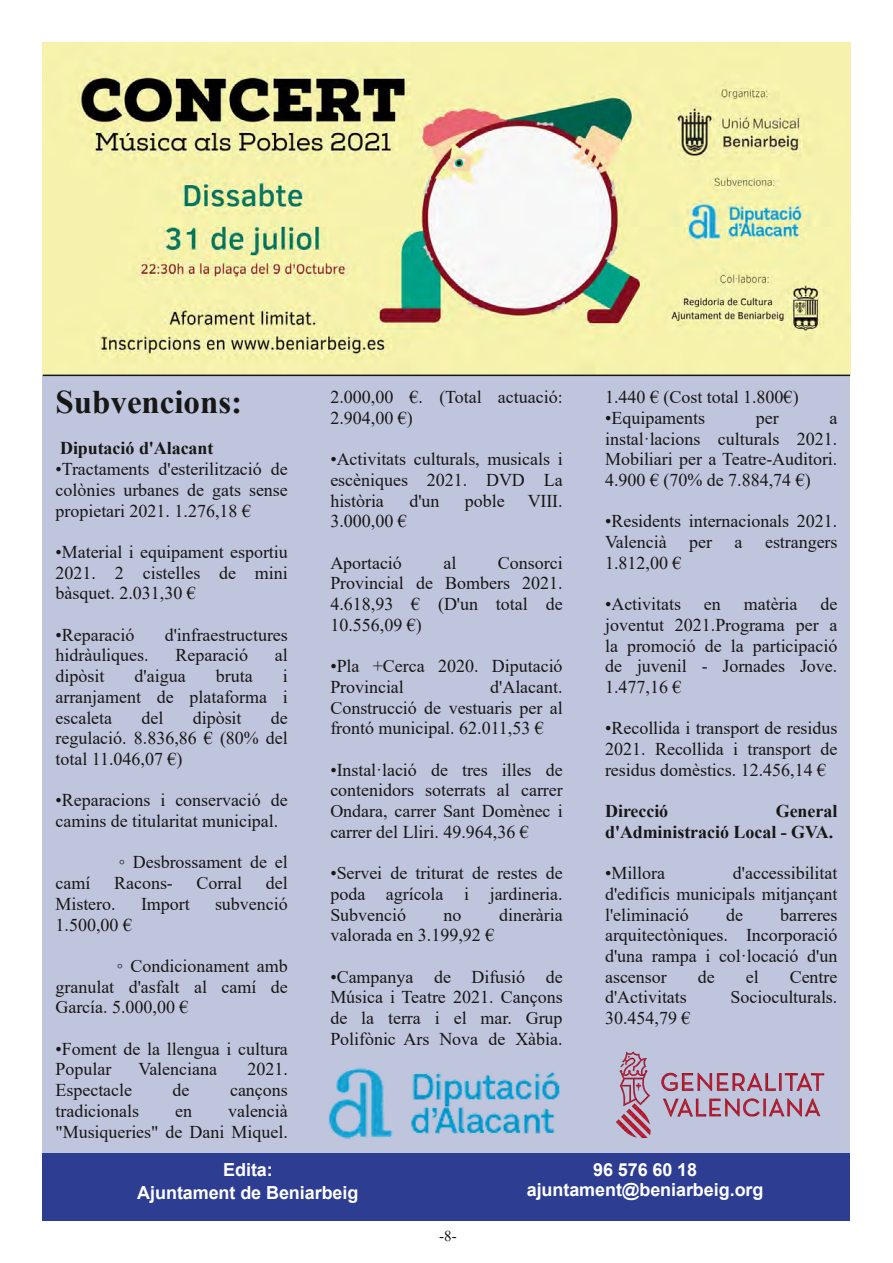
<style>
.page{position:relative;width:893px;height:1263px;background:#fff}
.page>*{position:absolute;margin:0;border:0;box-sizing:border-box;transform-origin:0 0}
.t1{font:700 33px "Times New Roman";color:#171715}
.t2{font:18px/20.7px "Times New Roman";color:#171715;text-align:justify}
.t3{font:700 18px/22.5px "Arial";letter-spacing:-.005em;color:#fff;text-align:center}
.t4{font:700 18px/20.7px "Times New Roman";color:#171715;text-align:right}
.t5{font:15px "Times New Roman";color:#171715}
</style>
<div class="page">
<div style="left:43px;top:1153px;width:807px;height:67px;background:#2d3d92"></div>
<div style="left:43px;top:372px;width:807px;height:784px;background:#c0c5de"></div>
<img style="left:43px;top:43px;width:807px;height:331px">
<img style="left:329px;top:1068px;width:231px;height:71px">
<hr style="left:43px;top:375px;width:807px;height:1px;background:#171715">
<img style="left:616px;top:1051px;width:209px;height:87px">
<h1 class="t1" style="left:56px;top:384px;width:188px">Subvencions:</h1>
<p class="t4" style="left:60px;top:438px;width:155px">Diputació d'Alacant</p>
<p class="t2" style="left:56px;top:459px;width:234px">•Tractaments d'esterilització de colònies urbanes de gats sense propietari 2021. 1.276,18 €</p>
<p class="t2" style="left:56px;top:541px;width:234px">•Material i equipament esportiu 2021. 2 cistelles de mini bàsquet. 2.031,30 €</p>
<p class="t2" style="left:56px;top:624px;width:80px">•Reparació</p>
<p class="t2" style="left:165px;top:624px;width:125px">d'infraestructures</p>
<p class="t2" style="left:56px;top:645px;width:94px">hidràuliques.</p>
<p class="t2" style="left:175px;top:645px;width:74px">Reparació</p>
<p class="t2" style="left:275px;top:645px;width:14px">al</p>
<p class="t2" style="left:56px;top:666px;width:50px">dipòsit</p>
<p class="t2" style="left:135px;top:666px;width:53px">d'aigua</p>
<p class="t2" style="left:216px;top:666px;width:38px">bruta</p>
<p class="t2" style="left:56px;top:666px;width:234px;text-indent:227px">i arranjament de plataforma i escaleta</p>
<p class="t2" style="left:56px;top:707px;width:234px;text-indent:215px">de regulació. 8.836,86 € (80% del total 11.046,07 €)</p>
<p class="t2" style="left:56px;top:790px;width:234px">•Reparacions i conservació de camins de titularitat municipal.</p>
<p class="t2" style="left:119px;top:852px;width:171px">◦ Desbrossament de el</p>
<p class="t2" style="left:56px;top:873px;width:36px">camí</p>
<p class="t2" style="left:114px;top:873px;width:60px">Racons-</p>
<p class="t2" style="left:197px;top:873px;width:47px">Corral</p>
<p class="t2" style="left:266px;top:873px;width:23px">del</p>
<p class="t2" style="left:56px;top:893px;width:61px">Mistero.</p>
<p class="t2" style="left:141px;top:893px;width:50px">Import</p>
<p class="t2" style="left:215px;top:893px;width:74px">subvenció</p>
<p class="t2" style="left:56px;top:914px;width:78px">1.500,00 €</p>
<p class="t2" style="left:56px;top:955px;width:234px;text-indent:61px">◦ Condicionament amb granulat d'asfalt al camí de García. 5.000,00 €</p>
<p class="t2" style="left:56px;top:1038px;width:234px">•Foment de la llengua i cultura<br>Popular</p>
<p class="t2" style="left:142px;top:707px;width:23px">del</p>
<p class="t2" style="left:193px;top:707px;width:50px">dipòsit</p>
<p class="t2" style="left:139px;top:1059px;width:80px">Valenciana</p>
<p class="t2" style="left:247px;top:1059px;width:42px">2021.</p>
<p class="t2" style="left:56px;top:1080px;width:78px">Espectacle</p>
<p class="t2" style="left:173px;top:1080px;width:18px">de</p>
<p class="t2" style="left:230px;top:1080px;width:59px">cançons</p>
<p class="t2" style="left:56px;top:1100px;width:85px">tradicionals</p>
<p class="t2" style="left:175px;top:1100px;width:18px">en</p>
<p class="t2" style="left:56px;top:1100px;width:234px;text-align:right">valencià<br>"Musiqueries" de Dani Miquel.</p>
<p class="t2" style="left:330px;top:387px;width:234px">2.000,00 €. (Total actuació:<br>2.904,00 €)</p>
<p class="t2" style="left:330px;top:449px;width:234px">•Activitats culturals, musicals i escèniques 2021. DVD La història</p>
<p class="t2" style="left:409px;top:490px;width:32px">d'un</p>
<p class="t2" style="left:465px;top:490px;width:41px">poble</p>
<p class="t2" style="left:528px;top:490px;width:36px">VIII.</p>
<p class="t2" style="left:330px;top:511px;width:78px">3.000,00 €</p>
<p class="t2" style="left:330px;top:552px;width:73px">Aportació</p>
<p class="t2" style="left:443px;top:552px;width:14px">al</p>
<p class="t2" style="left:330px;top:552px;width:234px;text-indent:168px">Consorci Provincial de Bombers 2021.<br>4.618,93 € (D'un total de 10.556,09 €)</p>
<p class="t2" style="left:330px;top:656px;width:234px">•Pla +Cerca 2020. Diputació<br>Provincial</p>
<p class="t2" style="left:330px;top:676px;width:234px;text-indent:160px">d'Alacant.<br>Construcció de vestuaris per al frontó municipal. 62.011,53 €</p>
<p class="t2" style="left:330px;top:759px;width:234px">•Instalꞏlació de tres illes de contenidors soterrats al carrer Ondara, carrer Sant Domènec i carrer del Lliri. 49.964,36 €</p>
<p class="t2" style="left:330px;top:863px;width:234px">•Servei de triturat de restes de poda agrícola i jardineria.<br>Subvenció</p>
<p class="t2" style="left:444px;top:904px;width:19px">no</p>
<p class="t2" style="left:499px;top:904px;width:65px">dinerària</p>
<p class="t2" style="left:330px;top:925px;width:166px">valorada en 3.199,92 €</p>
<p class="t2" style="left:330px;top:966px;width:234px">•Campanya de Difusió de Música i Teatre 2021. Cançons de la terra i el mar. Grup Polifònic Ars Nova de Xàbia.</p>
<p class="t2" style="left:605px;top:387px;width:195px">1.440 € (Cost total 1.800€)</p>
<p class="t2" style="left:605px;top:407px;width:102px">•Equipaments</p>
<p class="t2" style="left:756px;top:407px;width:24px">per</p>
<p class="t2" style="left:605px;top:407px;width:234px;text-indent:224px">a instalꞏlacions culturals 2021.<br>Mobiliari per a Teatre-Auditori.<br>4.900 € (70% de 7.884,74 €)</p>
<p class="t2" style="left:605px;top:511px;width:234px">•Residents internacionals 2021.<br>Valencià</p>
<p class="t2" style="left:689px;top:532px;width:55px">per a</p>
<p class="t2" style="left:765px;top:532px;width:74px">estrangers</p>
<p class="t2" style="left:605px;top:552px;width:78px">1.812,00 €</p>
<p class="t2" style="left:605px;top:594px;width:77px">•Activitats</p>
<p class="t2" style="left:704px;top:594px;width:18px">en</p>
<p class="t2" style="left:744px;top:594px;width:55px">matèria</p>
<p class="t2" style="left:605px;top:594px;width:234px;text-indent:215px">de joventut 2021.Programa per a la promoció de la participació de juvenil - Jornades Jove.<br>1.477,16 €</p>
<p class="t2" style="left:605px;top:718px;width:234px">•Recollida i transport de residus 2021. Recollida i transport de residus domèstics. 12.456,14 €</p>
<p class="t4" style="left:605px;top:801px;width:65px">Direcció</p>
<p class="t4" style="left:605px;top:801px;width:234px">General<br>d'Administració Local - GVA.</p>
<p class="t2" style="left:605px;top:863px;width:61px">•Millora</p>
<p class="t2" style="left:605px;top:863px;width:234px;text-indent:128px">d'accessibilitat d'edificis municipals mitjançant l'eliminació</p>
<p class="t2" style="left:605px;top:904px;width:234px;text-indent:175px">barreres arquitectòniques. Incorporació d'una rampa i colꞏlocació d'un ascensor</p>
<p class="t2" style="left:726px;top:904px;width:18px">de</p>
<p class="t2" style="left:698px;top:966px;width:18px">de</p>
<p class="t2" style="left:746px;top:966px;width:14px">el</p>
<p class="t2" style="left:790px;top:966px;width:49px">Centre</p>
<p class="t2" style="left:605px;top:987px;width:83px">d'Activitats</p>
<p class="t2" style="left:731px;top:987px;width:108px">Socioculturals.</p>
<p class="t2" style="left:605px;top:1008px;width:87px">30.454,79 €</p>
<p class="t3" style="left:137px;top:1159px;width:223px">Edita:<br>Ajuntament de Beniarbeig</p>
<p class="t3" style="left:527px;top:1160px;width:238px;line-height:19.5px">96 576 60 18 ajuntament@beniarbeig.org</p>
<p class="t5" style="left:439px;top:1227px;width:19px">-8-</p>
</div>
